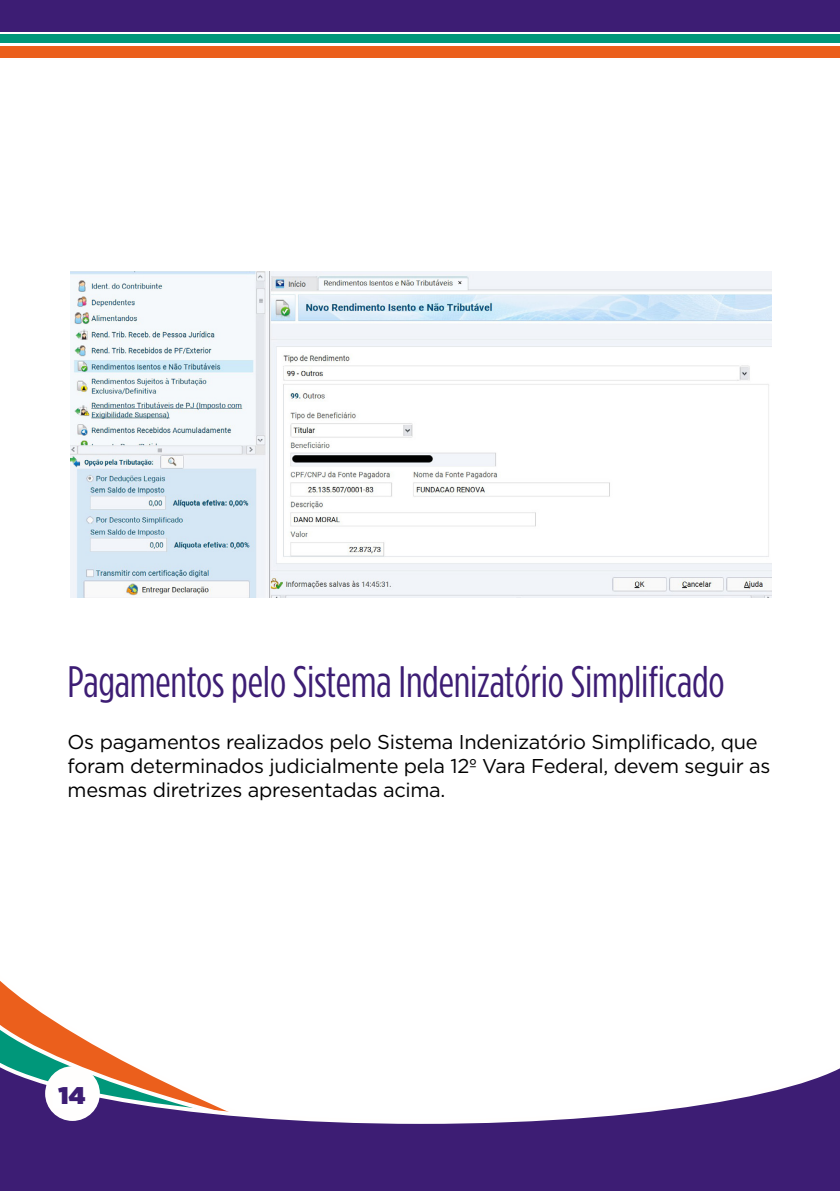
<style>
.page{position:relative;width:840px;height:1191px;background:#fff}
.page>*{position:absolute;margin:0;border:0;box-sizing:border-box;transform-origin:0 0}
.t1{font:44px "Gotham Condensed";letter-spacing:-.005em;color:#3d1d74}
.t2{font:900 24px "Gotham HTF";color:#3d1d74}
.t3{font:20px/24px "Gotham HTF";letter-spacing:-.015em;color:#000}
</style>
<div class="page">
<svg style="left:0;top:987px;width:74px;height:46px"></svg>
<svg style="left:0;top:1033px;width:839px;height:158px"></svg>
<div style="left:45px;top:1066px;width:55px;height:55px;background:#fffefd;border-radius:50%"></div>
<div style="left:0;top:0;width:839px;height:32px;background:#3d1d74"></div>
<div style="left:0;top:34px;width:839px;height:9px;background:#00977a"></div>
<div style="left:0;top:46px;width:839px;height:12px;background:#eb5f1c"></div>
<img style="left:71px;top:272px;width:700px;height:326px">
<h1 class="t1" style="left:68px;top:658px;width:658px">Pagamentos pelo Sistema Indenizatório Simplificado</h1>
<p class="t3" style="left:68px;top:729px;width:704px">Os pagamentos realizados pelo Sistema Indenizatório Simplificado, que foram determinados judicialmente pela 12º Vara Federal, devem seguir as mesmas diretrizes apresentadas acima.</p>
<p class="t2" style="left:58px;top:1081px;width:28px">14</p>
</div>
